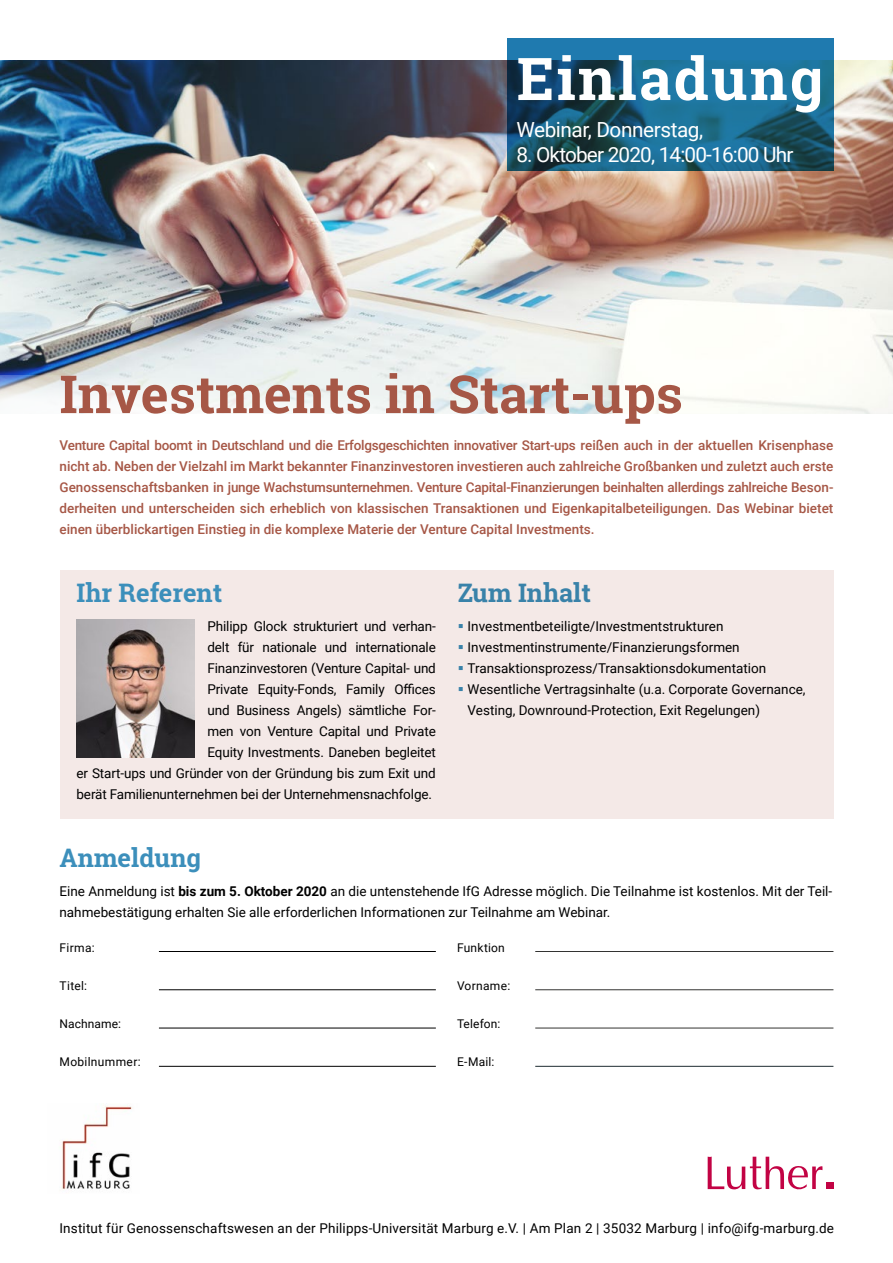
<style>
.page{position:relative;width:893px;height:1263px;background:#fff}
.page>*{position:absolute;margin:0;border:0;box-sizing:border-box;transform-origin:0 0}
.t1{font:700 58.95px "Roboto Slab";letter-spacing:.04em;color:#fff}
.t2{font:700 52.5px "Roboto Slab";color:#a65746}
.t3{font:700 25.5px "Roboto Slab";color:#3c8fbb}
.t4{font:20.85px "Roboto";letter-spacing:-.035em;color:#fff}
.t5{font:13.5px/21px "Roboto";color:#000}
.t6{font:500 13.5px/21px "Roboto";color:#a65746;text-align:justify}
.t7{font:12px "Roboto";letter-spacing:.02em;color:#000}
.s1{font-weight:700}
</style>
<div class="page">
<div style="left:60px;top:570px;width:773px;height:248px;background:#f4e9e7"></div>
<svg style="left:708px;top:1157px;width:114px;height:33px"></svg>
<div style="left:826px;top:1182px;width:7px;height:7px;background:#c20344"></div>
<img style="left:61px;top:1105px;width:71px;height:85px">
<img style="left:0;top:60px;width:893px;height:353px">
<svg style="left:0;top:375px;width:734px;height:39px;fill:#f0f4f2"></svg>
<svg style="left:507px;top:38px;width:326px;height:133px"></svg>
<img style="left:76px;top:620px;width:119px;height:137px">
<hr style="left:535px;top:951px;width:298px;height:1px;background:#333332">
<hr style="left:535px;top:989px;width:298px;height:1px;background:#333332">
<hr style="left:535px;top:1028px;width:298px;height:1px;background:#333332">
<hr style="left:535px;top:1066px;width:298px;height:1px;background:#1e2c31">
<hr style="left:159px;top:951px;width:277px;height:1px;background:#000">
<hr style="left:159px;top:989px;width:277px;height:1px;background:#000">
<hr style="left:159px;top:1028px;width:277px;height:1px;background:#000">
<hr style="left:159px;top:1066px;width:277px;height:1px;background:#000">
<h1 class="t1" style="left:517px;top:38px;width:308px">Einladung</h1>
<h3 class="t4" style="left:516px;top:115px;width:188px">Webinar, Donnerstag,</h3>
<h3 class="t4" style="left:516px;top:140px;width:278px">8. Oktober 2020, 14:00-16:00 Uhr</h3>
<h2 class="t2" style="left:60px;top:358px;width:625px">Investments in Start-ups</h2>
<p class="t6" style="left:60px;top:434px;width:775px">Venture Capital boomt in Deutschland und die Erfolgsgeschichten innovativer Start-ups reißen auch in der aktuellen Krisenphase nicht ab. Neben der Vielzahl im Markt bekannter Finanzinvestoren investieren auch zahlreiche Großbanken und zuletzt auch erste Genossenschaftsbanken in junge Wachstumsunternehmen. Venture Capital-Finanzierungen beinhalten allerdings zahlreiche Beson&shy;derheiten und unterscheiden sich erheblich von klassischen Transaktionen und Eigenkapitalbeteiligungen. Das Webinar bietet einen überblickartigen Einstieg in die komplexe Materie der Venture Capital Investments.</p>
<h3 class="t3" style="left:77px;top:575px;width:147px">Ihr Referent</h3>
<p class="t5" style="left:77px;top:615px;width:361px;text-align:right">Philipp Glock strukturiert und verhan-<br>delt für nationale und internationale<br>Finanzinvestoren (Venture Capital- und<br>Private Equity-Fonds, Family Offices<br>und Business Angels) sämtliche For-<br>men von Venture Capital und Private<br>Equity Investments. Daneben begleitet<br>er Start-ups und Gründer von der Gründung bis zum Exit und berät Familienunternehmen bei der Unternehmensnachfolge.</p>
<h3 class="t3" style="left:457px;top:575px;width:135px">Zum Inhalt</h3>
<p class="t5" style="left:468px;top:615px;width:339px">Investmentbeteiligte/Investmentstrukturen Investmentinstrumente/Finanzierungsformen Transaktionsprozess/Transaktionsdokumentation Wesentliche Vertragsinhalte (u.a. Corporate Governance, Vesting, Downround-Protection, Exit Regelungen)</p>
<h3 class="t3" style="left:60px;top:840px;width:143px">Anmeldung</h3>
<p class="t5" style="left:60px;top:880px;width:774px">Eine Anmeldung ist <span class="s1">bis zum 5. Oktober 2020</span> an die untenstehende IfG Adresse möglich. Die Teilnahme ist kostenlos. Mit der Teil&shy;nahmebestätigung erhalten Sie alle erforderlichen Informationen zur Teilnahme am Webinar.</p>
<p class="t7" style="left:60px;top:939px;width:37px">Firma:</p>
<p class="t7" style="left:457px;top:939px;width:49px">Funktion</p>
<p class="t7" style="left:60px;top:977px;width:29px">Titel:</p>
<p class="t7" style="left:457px;top:977px;width:55px">Vorname:</p>
<p class="t7" style="left:60px;top:1015px;width:63px">Nachname:</p>
<p class="t7" style="left:457px;top:1015px;width:45px">Telefon:</p>
<p class="t7" style="left:60px;top:1054px;width:83px">Mobilnummer:</p>
<p class="t7" style="left:457px;top:1054px;width:39px">E-Mail:</p>
<p class="t5" style="left:59px;top:1217px;width:776px">Institut für Genossenschaftswesen an der Philipps-Universität Marburg e.V. | Am Plan 2 | 35032 Marburg | info@ifg-marburg.de</p>
</div>
